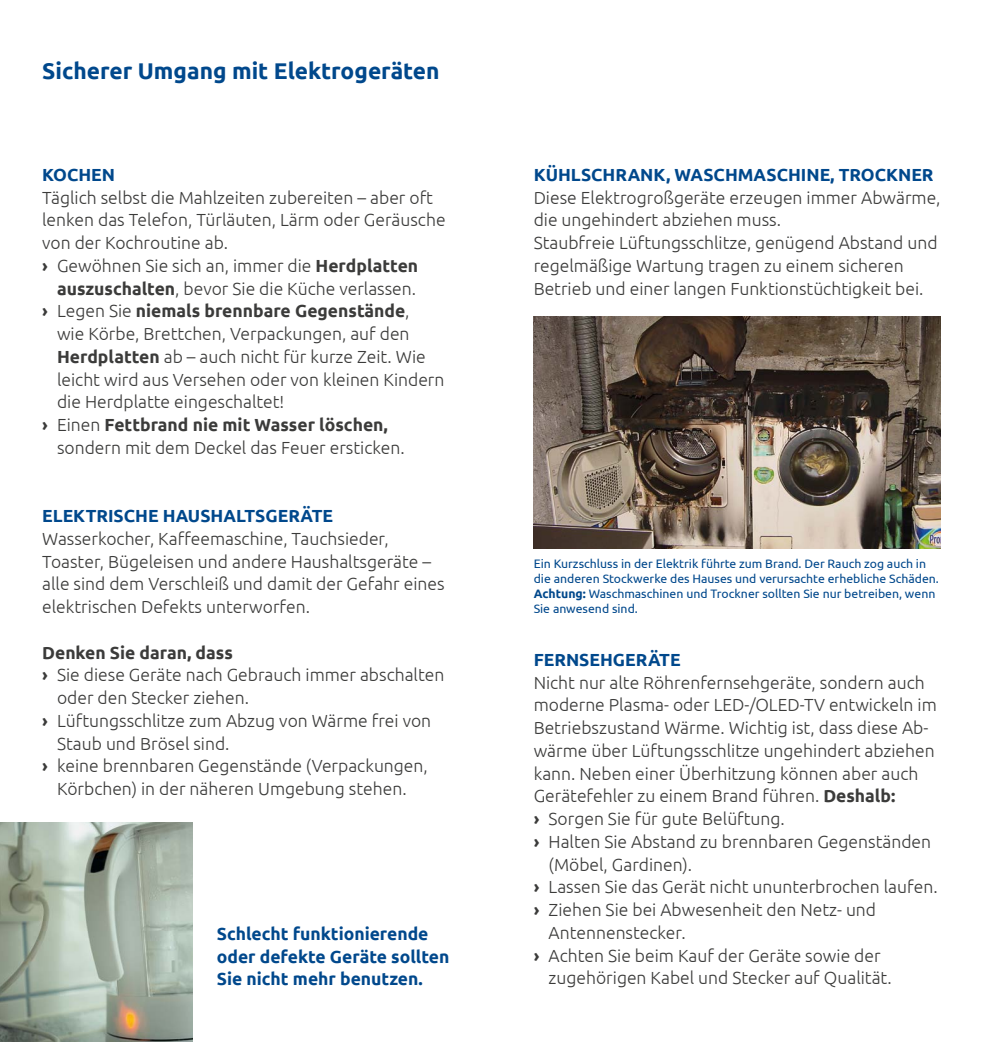
<style>
.page{position:relative;width:983px;height:1042px;background:#fff}
.page>*{position:absolute;margin:0;border:0;box-sizing:border-box;transform-origin:0 0}
.t1{font:700 22.75px "Ubuntu";color:#00488c}
.t2{font:300 17.5px/22.8px "Ubuntu";color:#3b3b3a}
.t3{font:700 17.5px/22.8px "Ubuntu";color:#00488c}
.t4{font:700 17.5px "Ubuntu";color:#3b3b3a}
.t5{font:12.25px/14.9px "Ubuntu";color:#00488c}
.s1{font-weight:700}
.s2{font-weight:300}
</style>
<div class="page">
<img style="left:0;top:822px;width:192px;height:220px">
<img style="left:533px;top:316px;width:407px;height:232px">
<h1 class="t1" style="left:42px;top:57px;width:399px">Sicherer Umgang mit Elektrogeräten</h1>
<p class="t3" style="left:42px;top:163px;width:74px">KOCHEN</p>
<p class="t2" style="left:42px;top:185px;width:392px">Täglich selbst die Mahlzeiten zubereiten – aber oft</p>
<p class="t2" style="left:42px;top:208px;width:405px">lenken das Telefon, Türläuten, Lärm oder Geräusche</p>
<p class="t2" style="left:42px;top:231px;width:187px">von der Kochroutine ab.</p>
<p class="t2" style="left:42px;top:254px;width:377px"><span class="s1">›</span> Gewöhnen Sie sich an, immer die <span class="s1">Herdplatten</span></p>
<p class="t2" style="left:57px;top:276px;width:360px"><span class="s1">auszuschalten</span>, bevor Sie die Küche verlassen.</p>
<p class="t4" style="left:42px;top:300px;width:369px">› <span class="s2">Legen Sie</span> niemals brennbare Gegenstände<span class="s2">,</span></p>
<p class="t2" style="left:57px;top:322px;width:354px">wie Körbe, Brettchen, Verpackungen, auf den</p>
<p class="t2" style="left:57px;top:345px;width:370px"><span class="s1">Herdplatten</span> ab – auch nicht für kurze Zeit. Wie</p>
<p class="t2" style="left:57px;top:367px;width:389px">leicht wird aus Versehen oder von kleinen Kindern</p>
<p class="t2" style="left:57px;top:390px;width:229px">die Herdplatte eingeschaltet!</p>
<p class="t4" style="left:42px;top:414px;width:347px">› <span class="s2">Einen</span> Fettbrand nie mit Wasser löschen,</p>
<p class="t2" style="left:57px;top:436px;width:349px">sondern mit dem Deckel das Feuer ersticken.</p>
<p class="t3" style="left:42px;top:504px;width:292px">ELEKTRISCHE HAUSHALTSGERÄTE</p>
<p class="t2" style="left:42px;top:527px;width:404px">Wasserkocher, Kaffeemaschine, Tauchsieder, Toaster, Bügeleisen und andere Haushaltsgeräte – alle sind dem Verschleiß und damit der Gefahr eines elektrischen Defekts unterworfen.</p>
<p class="t4" style="left:42px;top:642px;width:192px">Denken Sie daran, dass</p>
<p class="t2" style="left:42px;top:663px;width:403px"><span class="s1">›</span> Sie diese Geräte nach Gebrauch immer abschalten</p>
<p class="t2" style="left:57px;top:686px;width:193px">oder den Stecker ziehen.</p>
<p class="t2" style="left:42px;top:709px;width:390px"><span class="s1">›</span> Lüftungsschlitze zum Abzug von Wärme frei von</p>
<p class="t2" style="left:57px;top:731px;width:174px">Staub und Brösel sind.</p>
<p class="t2" style="left:42px;top:754px;width:387px"><span class="s1">›</span> keine brennbaren Gegenstände (Verpackungen,</p>
<p class="t2" style="left:57px;top:777px;width:351px">Körbchen) in der näheren Umgebung stehen.</p>
<p class="t3" style="left:217px;top:922px;width:234px">Schlecht funktionierende oder defekte Geräte sollten<br>Sie nicht mehr benutzen.</p>
<p class="t3" style="left:533px;top:163px;width:401px">KÜHLSCHRANK, WASCHMASCHINE, TROCKNER</p>
<p class="t2" style="left:533px;top:185px;width:408px">Diese Elektrogroßgeräte erzeugen immer Abwärme, die ungehindert abziehen muss.<br>Staubfreie Lüftungsschlitze, genügend Abstand und regelmäßige Wartung tragen zu einem sicheren Betrieb und einer langen Funktionstüchtigkeit bei.</p>
<p class="t5" style="left:533px;top:556px;width:406px">Ein Kurzschluss in der Elektrik führte zum Brand. Der Rauch zog auch in die anderen Stockwerke des Hauses und verursachte erhebliche Schäden.<br><span class="s1">Achtung:</span> Waschmaschinen und Trockner sollten Sie nur betreiben, wenn Sie anwesend sind.</p>
<p class="t3" style="left:533px;top:648px;width:148px">FERNSEHGERÄTE</p>
<p class="t2" style="left:533px;top:670px;width:392px">Nicht nur alte Röhrenfernsehgeräte, sondern auch</p>
<p class="t2" style="left:533px;top:693px;width:404px">moderne Plasma- oder LED-/OLED-TV entwickeln im</p>
<p class="t2" style="left:533px;top:716px;width:396px">Betriebszustand Wärme. Wichtig ist, dass diese Ab-</p>
<p class="t2" style="left:533px;top:739px;width:402px">wärme über Lüftungsschlitze ungehindert abziehen</p>
<p class="t2" style="left:533px;top:761px;width:386px">kann. Neben einer Überhitzung können aber auch</p>
<p class="t2" style="left:533px;top:784px;width:363px">Gerätefehler zu einem Brand führen. <span class="s1">Deshalb:</span></p>
<p class="t2" style="left:533px;top:807px;width:253px"><span class="s1">›</span> Sorgen Sie für gute Belüftung.</p>
<p class="t2" style="left:533px;top:830px;width:399px"><span class="s1">›</span> Halten Sie Abstand zu brennbaren Gegenständen</p>
<p class="t2" style="left:548px;top:852px;width:145px">(Möbel, Gardinen).</p>
<p class="t2" style="left:533px;top:875px;width:405px"><span class="s1">›</span> Lassen Sie das Gerät nicht ununterbrochen laufen.</p>
<p class="t2" style="left:533px;top:898px;width:344px"><span class="s1">›</span> Ziehen Sie bei Abwesenheit den Netz- und</p>
<p class="t2" style="left:548px;top:921px;width:138px">Antennenstecker.</p>
<p class="t2" style="left:533px;top:943px;width:348px"><span class="s1">›</span> Achten Sie beim Kauf der Geräte sowie der</p>
<p class="t2" style="left:548px;top:966px;width:345px">zugehörigen Kabel und Stecker auf Qualität.</p>
</div>
